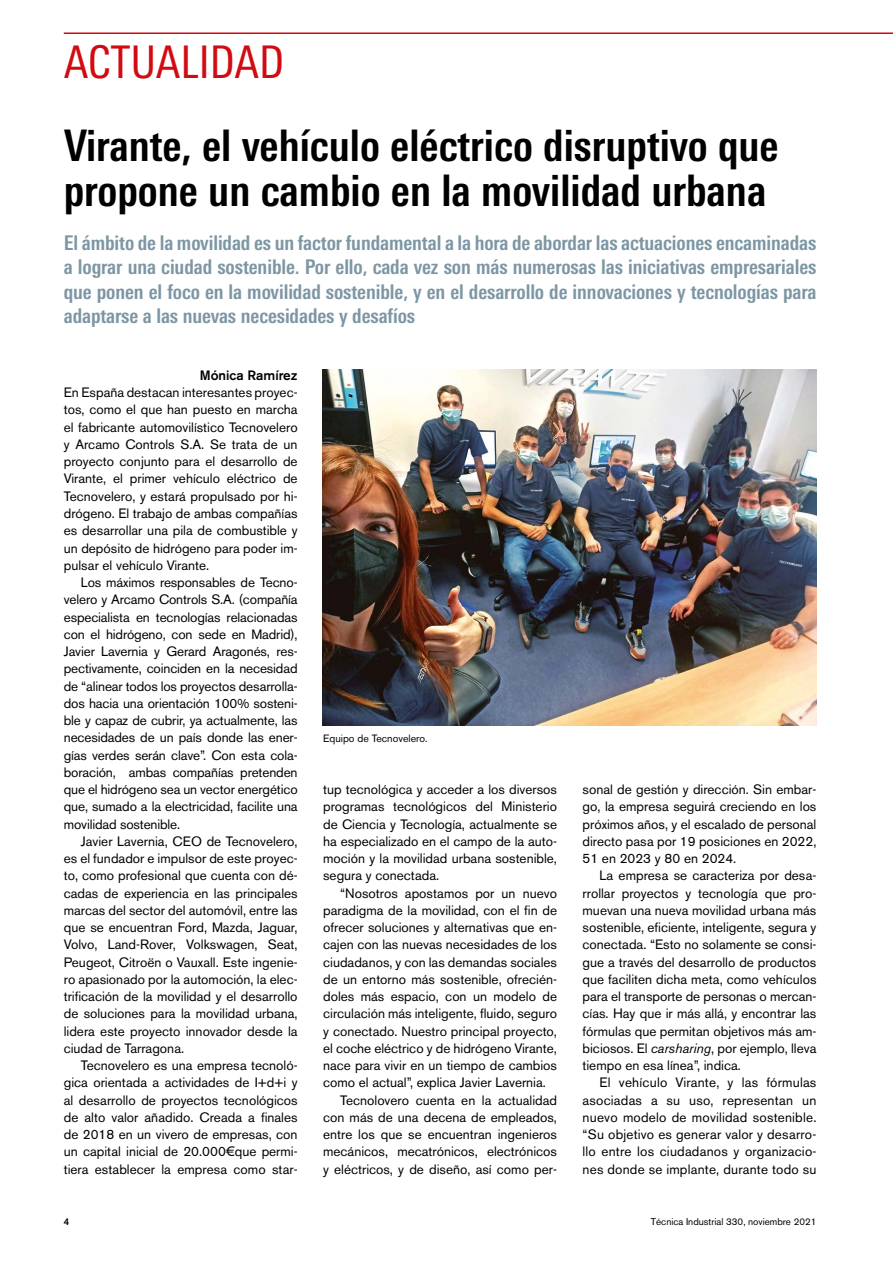
<style>
.page{position:relative;width:893px;height:1263px;background:#fff}
.page>*{position:absolute;margin:0;border:0;box-sizing:border-box;transform-origin:0 0}
._1_Tipo_Artículo{font:condensed 45px "LT Univers";color:#d20a11}
.TIitulo-Actual{font:700 condensed 43.5px/45px "LT Univers";color:#000}
.Subtitulo-Actual{font:700 condensed 20.25px/24.3px "LT Univers";letter-spacing:-.005em;color:#7d96a4;text-align:justify}
._02_Texto_seguido{font:13.5px/17.2px "Akzidenz Grotesk BE";color:#000;text-align:justify}
._01_Texto_1º{font:13.5px/17.2px "Akzidenz Grotesk BE";color:#000;text-align:justify}
._02_Texto_seguido-2{font:500 13.5px "Akzidenz Grotesk BE";color:#000}
.Pie{font:10.5px "Akzidenz Grotesk BE";color:#000}
.t1{font:9.75px "Akzidenz Grotesk BE";color:#000}
.t2{font:500 9.75px "Akzidenz Grotesk BE";color:#000}
.s1{font-style:italic}
</style>
<div class="page">
<hr style="left:64px;top:32px;width:829px;height:2px;background:#d20a11">
<img style="left:322px;top:370px;width:495px;height:355px">
<p class="_1_Tipo_Artículo" style="left:64px;top:36px;width:222px">ACTUALIDAD</p>
<p class="TIitulo-Actual" style="left:64px;top:123px;width:716px">Virante, el vehículo eléctrico disruptivo que propone un cambio en la movilidad urbana</p>
<p class="Subtitulo-Actual" style="left:64px;top:231px;width:754px">El ámbito de la movilidad es un factor fundamental a la hora de abordar las actuaciones encaminadas a lograr una ciudad sostenible. Por ello, cada vez son más numerosas las iniciativas empresariales que ponen el foco en la movilidad sostenible, y en el desarrollo de innovaciones y tecnologías para adaptarse a las nuevas necesidades y desafíos</p>
<p class="_02_Texto_seguido-2" style="left:200px;top:367px;width:99px">Mónica Ramírez</p>
<p class="_01_Texto_1º" style="left:64px;top:384px;width:235px">En España destacan interesantes proyec&shy;tos, como el que han puesto en marcha el fabricante automovilístico Tecnovelero y Arcamo Controls S.A. Se trata de un proyecto conjunto para el desarrollo de Virante, el primer vehículo eléctrico de Tecnovelero, y estará propulsado por hi&shy;drógeno. El trabajo de ambas compañías es desarrollar una pila de combustible y un depósito de hidrógeno para poder im&shy;pulsar el vehículo Virante.</p>
<p class="_02_Texto_seguido" style="left:64px;top:574px;width:235px;text-indent:17px">Los máximos responsables de Tecno&shy;velero y Arcamo Controls S.A. (compañía especialista en tecnologías relacionadas con el hidrógeno, con sede en Madrid), Javier Lavernia y Gerard Aragonés, res&shy;pectivamente, coinciden en la necesidad de “alinear todos los proyectos desarrolla&shy;dos hacia una orientación 100% sosteni&shy;ble y capaz de cubrir, ya actualmente, las necesidades de un país donde las ener&shy;gías verdes serán clave”. Con esta cola&shy;boración, ambas compañías pretenden que el hidrógeno sea un vector energético que, sumado a la electricidad, facilite una movilidad sostenible.</p>
<p class="_02_Texto_seguido" style="left:64px;top:832px;width:235px;text-indent:17px">Javier Lavernia, CEO de Tecnovelero, es el fundador e impulsor de este proyec&shy;to, como profesional que cuenta con dé&shy;cadas de experiencia en las principales marcas del sector del automóvil, entre las que se encuentran Ford, Mazda, Jaguar, Volvo, Land-Rover, Volkswagen, Seat, Peugeot, Citroën o Vauxall. Este ingenie&shy;ro apasionado por la automoción, la elec&shy;trificación de la movilidad y el desarrollo de soluciones para la movilidad urbana, lidera este proyecto innovador desde la ciudad de Tarragona.</p>
<p class="_02_Texto_seguido" style="left:64px;top:1057px;width:235px;text-indent:17px">Tecnovelero es una empresa tecnoló&shy;gica orientada a actividades de I+d+i y al desarrollo de proyectos tecnológicos de alto valor añadido. Creada a finales de 2018 en un vivero de empresas, con un capital inicial de 20.000€ que permi&shy;tiera establecer la empresa como star-</p>
<p class="Pie" style="left:323px;top:732px;width:106px">Equipo de Tecnovelero.</p>
<p class="_02_Texto_seguido" style="left:323px;top:781px;width:235px">tup tecnológica y acceder a los diversos programas tecnológicos del Ministerio de Ciencia y Tecnología, actualmente se ha especializado en el campo de la auto&shy;moción y la movilidad urbana sostenible, segura y conectada.</p>
<p class="_02_Texto_seguido" style="left:323px;top:884px;width:235px;text-indent:17px">“Nosotros apostamos por un nuevo paradigma de la movilidad, con el fin de ofrecer soluciones y alternativas que en&shy;cajen con las nuevas necesidades de los ciudadanos, y con las demandas sociales de un entorno más sostenible, ofrecién&shy;doles más espacio, con un modelo de circulación más inteligente, fluido, seguro y conectado. Nuestro principal proyecto, el coche eléctrico y de hidrógeno Virante, nace para vivir en un tiempo de cambios como el actual”, explica Javier Lavernia.</p>
<p class="_02_Texto_seguido" style="left:323px;top:1091px;width:235px;text-indent:17px">Tecnolovero cuenta en la actualidad con más de una decena de empleados, entre los que se encuentran ingenieros mecánicos, mecatrónicos, electrónicos y eléctricos, y de diseño, así como per-</p>
<p class="_02_Texto_seguido" style="left:583px;top:781px;width:235px">sonal de gestión y dirección. Sin embar&shy;go, la empresa seguirá creciendo en los próximos años, y el escalado de personal directo pasa por 19 posiciones en 2022, 51 en 2023 y 80 en 2024.</p>
<p class="_02_Texto_seguido" style="left:583px;top:867px;width:235px;text-indent:17px">La empresa se caracteriza por desa&shy;rrollar proyectos y tecnología que pro&shy;muevan una nueva movilidad urbana más sostenible, eficiente, inteligente, segura y conectada. “Esto no solamente se consi&shy;gue a través del desarrollo de productos que faciliten dicha meta, como vehículos para el transporte de personas o mercan&shy;cías. Hay que ir más allá, y encontrar las fórmulas que permitan objetivos más am&shy;biciosos. El <span class="s1">carsharing</span>, por ejemplo, lleva tiempo en esa línea”, indica.</p>
<p class="_02_Texto_seguido" style="left:583px;top:1074px;width:235px;text-indent:17px">El vehículo Virante, y las fórmulas asociadas a su uso, representan un nuevo modelo de movilidad sostenible. “Su objetivo es generar valor y desarro&shy;llo entre los ciudadanos y organizacio&shy;nes donde se implante, durante todo su</p>
<p class="t2" style="left:64px;top:1216px;width:7px">4</p>
<p class="t1" style="left:651px;top:1216px;width:167px">Técnica Industrial 330, noviembre 2021</p>
</div>
